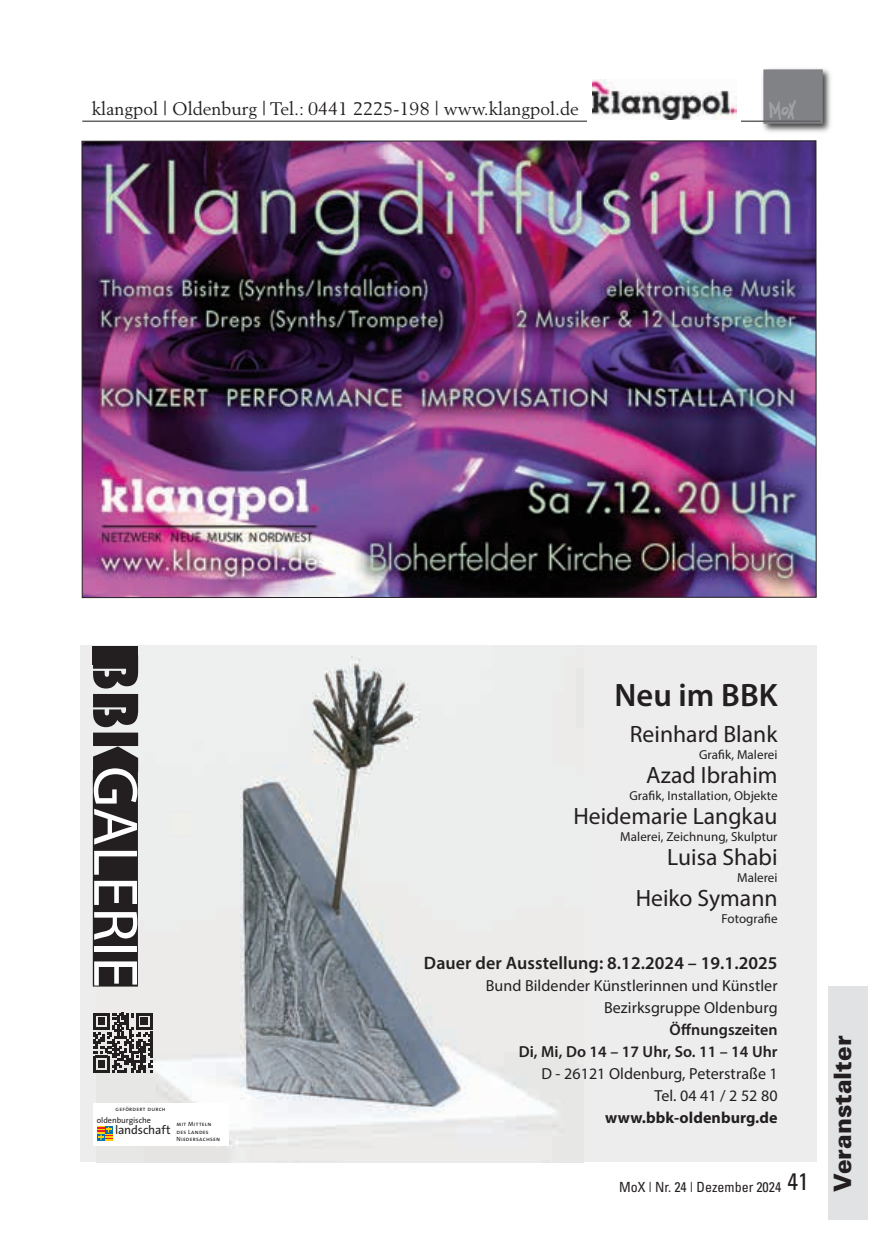
<style>
.page{position:relative;width:896px;height:1248px;background:#fff}
.page>*{position:absolute;margin:0;border:0;box-sizing:border-box;transform-origin:0 0}
.t1{font:63.6px "Myriad Pro";color:#fff}
.t2{font:600 32.6px "Myriad Pro";color:#231f20}
.t3{font:900 24px "Univers";color:#231f20}
.t4{font:23.6px "Myriad Pro";color:#231f20}
.t5{font:18px "Berling";color:#231f20}
.t6{font:600 18px "Myriad Pro";letter-spacing:.005em;color:#231f20}
.t7{font:16px/22px "Myriad Pro";letter-spacing:.005em;color:#231f20;text-align:right}
.t8{font:700 16px "Myriad Pro";letter-spacing:.005em;color:#231f20}
.t9{font:condensed 14px "Univers";color:#231f20}
.t10{font:13px "Myriad Pro";letter-spacing:.005em;color:#231f20}
.t11{font:12.2px "The Sans";letter-spacing:-.015em;color:#231f20}
.t12{font:8.2px "The Sans";letter-spacing:-.005em;color:#231f20}
.t13{font:6.2px/7.6px "The Sans Caps";letter-spacing:.03em;color:#231f20}
.s1{font-weight:600}
.s2{font-size:24px}
</style>
<div class="page">
<div style="left:828px;top:986px;width:39px;height:233px;background:#dcdddf"></div>
<img style="left:83px;top:142px;width:731px;height:454px">
<img style="left:762px;top:68px;width:69px;height:64px">
<div style="left:763px;top:69px;width:60px;height:55px;background:#808285"></div>
<img style="left:769px;top:100px;width:26px;height:20px">
<div style="left:80px;top:645px;width:736px;height:517px;background:#ecedec"></div>
<img style="left:97px;top:655px;width:461px;height:493px">
<div style="left:93px;top:645px;width:45px;height:19px;background:#231f20"></div>
<svg style="left:93px;top:664px;width:45px;height:24px"></svg>
<svg style="left:93px;top:694px;width:45px;height:292px;background:#2e2b2c"></svg>
<div style="left:93px;top:1102px;width:135px;height:43px;background:#fff"></div>
<svg style="left:97px;top:1126px;width:15px;height:15px"></svg>
<svg style="left:93px;top:1012px;width:60px;height:60px"></svg>
<hr style="left:82px;top:120px;width:738px;height:2px;background:#636365">
<div style="left:587px;top:69px;width:153px;height:55px;background:#fff"></div>
<img style="left:592px;top:80px;width:144px;height:40px">
<p class="t5" style="left:92px;top:100px;width:488px">klangpol | Oldenburg | Tel.: 0441 2225-198 | www.klangpol.de</p>
<p class="t1" style="left:140px;top:766px;width:223px;rotate:90deg">GALERIE</p>
<p class="t2" style="left:614px;top:682px;width:165px">Neu im BBK</p>
<p class="t4" style="left:630px;top:724px;width:149px">Reinhard Blank</p>
<p class="t10" style="left:699px;top:749px;width:80px">Grafik, Malerei</p>
<p class="t4" style="left:646px;top:765px;width:133px">Azad Ibrahim</p>
<p class="t10" style="left:629px;top:790px;width:150px">Grafik, Installation, Objekte</p>
<p class="t4" style="left:573px;top:806px;width:206px">Heidemarie Langkau</p>
<p class="t10" style="left:620px;top:831px;width:159px">Malerei, Zeichnung, Skulptur</p>
<p class="t4" style="left:667px;top:847px;width:112px">Luisa Shabi</p>
<p class="t10" style="left:737px;top:872px;width:42px">Malerei</p>
<p class="t4" style="left:636px;top:888px;width:143px">Heiko Symann</p>
<p class="t10" style="left:721px;top:913px;width:58px">Fotografie</p>
<p class="t6" style="left:424px;top:955px;width:355px">Dauer der Ausstellung: 8.12.2024 – 19.1.2025</p>
<p class="t7" style="left:486px;top:975px;width:293px">Bund Bildender Künstlerinnen und Künstler<br>Bezirksgruppe Oldenburg<br><span class="s1">Öffnungszeiten<br>Di, Mi, Do 14 – 17 Uhr, So. 11 – 14 Uhr<br></span>D - 26121 Oldenburg, Peterstraße 1<br>Tel. 04 41 / 2 52 80</p>
<p class="t13" style="left:116px;top:1105px;width:52px">gefördert durch</p>
<p class="t12" style="left:97px;top:1116px;width:56px">oldenburgische</p>
<p class="t8" style="left:605px;top:1111px;width:174px">www.bbk-oldenburg.de</p>
<p class="t11" style="left:115px;top:1124px;width:57px">landschaft</p>
<p class="t13" style="left:177px;top:1119px;width:45px">mit Mitteln des Landes<br>Niedersachsen</p>
<p class="t9" style="left:619px;top:1181px;width:191px">MoX | Nr. 24 | Dezember 2024 <span class="s2">41</span></p>
<p class="t3" style="left:834px;top:1191px;width:157px;rotate:-90deg">Veranstalter</p>
</div>
